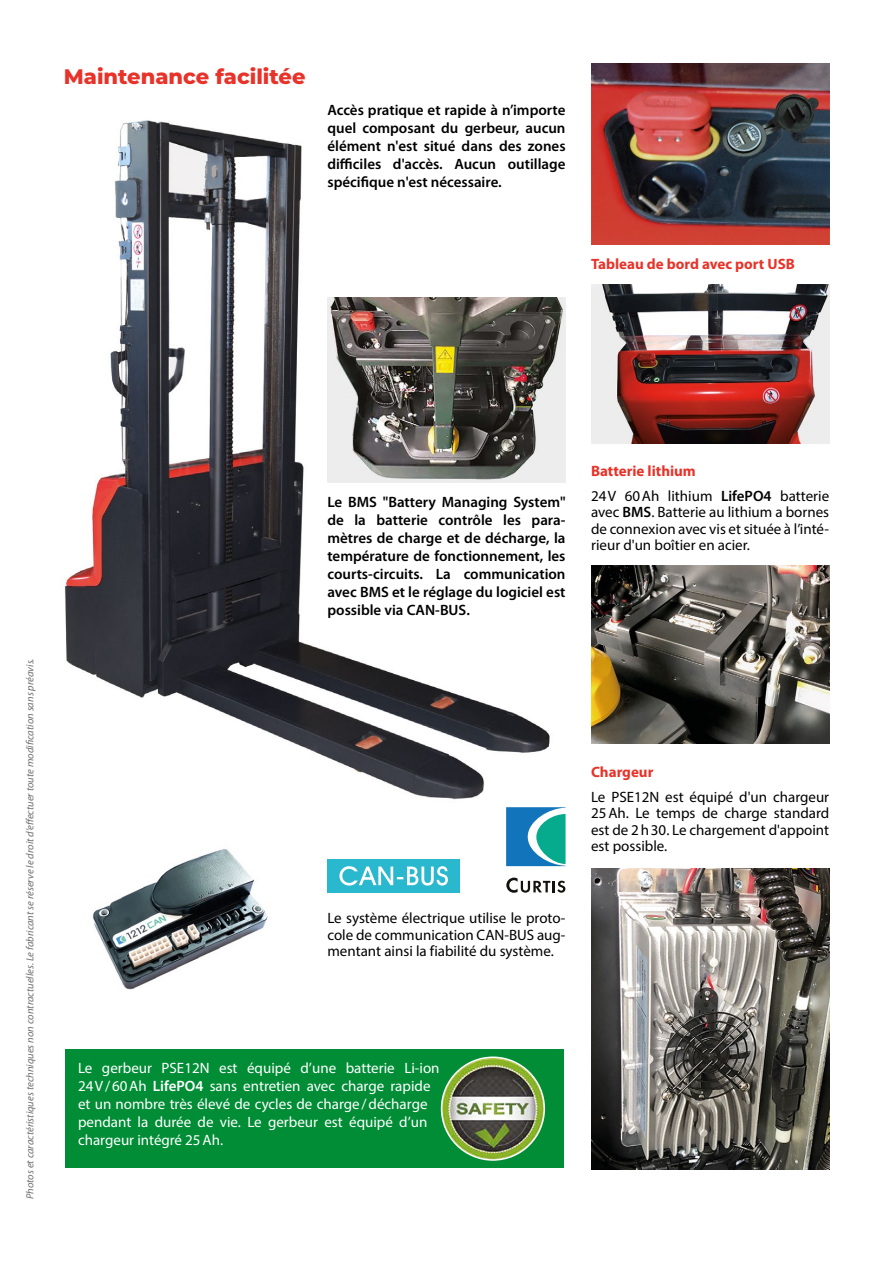
<style>
.page{position:relative;width:893px;height:1263px;background:#fff}
.page>*{position:absolute;margin:0;border:0;box-sizing:border-box;transform-origin:0 0}
.t1{font:800 21px "Montserrat";color:#e7332a}
.t2{font:600 15px/18px "Myriad Pro";color:#000;text-align:justify}
.t3{font:15px/16.5px "Myriad Pro";color:#000;text-align:justify}
.t4{font:15px/18px "Myriad Pro";color:#fff}
.t5{font:700 15px "Myriad Pro";color:#e7332a}
.t6{font:italic 10.5px "Myriad Pro";color:#706f6f}
.s1{font-weight:700;color:#e7332a}
.s2{font-weight:600}
</style>
<div class="page">
<img style="left:62px;top:120px;width:499px;height:680px">
<img style="left:92px;top:849px;width:176px;height:141px">
<div style="left:65px;top:1049px;width:499px;height:119px;background:#008d36"></div>
<img style="left:442px;top:1057px;width:102px;height:103px;border-radius:51px">
<div style="left:441px;top:1056px;width:104px;height:105px;border:2px solid #fff;border-radius:50%"></div>
<img style="left:327px;top:298px;width:239px;height:185px">
<img style="left:591px;top:285px;width:238px;height:158px">
<img style="left:591px;top:565px;width:238px;height:179px">
<img style="left:591px;top:869px;width:238px;height:300px">
<div style="left:327px;top:859px;width:133px;height:34px;background:#29b8ce"></div>
<svg style="left:339px;top:866px;width:109px;height:19px"></svg>
<img style="left:591px;top:64px;width:238px;height:181px">
<svg style="left:506px;top:878px;width:59px;height:15px"></svg>
<svg style="left:506px;top:807px;width:60px;height:59px;background:#369cb8"></svg>
<h1 class="t1" style="left:64px;top:61px;width:243px">Maintenance facilitée</h1>
<p class="t2" style="left:327px;top:100px;width:240px">Accès pratique et rapide à n’importe quel composant du gerbeur, aucun élément n'est situé dans des zones difficiles d'accès. Aucun outillage spécifique n'est nécessaire.</p>
<p class="t5" style="left:591px;top:254px;width:205px">Tableau de bord avec port USB</p>
<p class="t6" style="left:23px;top:1199px;width:542px;rotate:-90deg">Photos et caractéristiques techniques non contractuelles. Le fabricant se réserve le droit d’effectuer toute modification sans préavis.</p>
<p class="t2" style="left:327px;top:492px;width:240px">Le BMS "Battery Managing System" de la batterie contrôle les para&shy;mètres de charge et de décharge, la température de fonctionnement, les courts-circuits. La communication avec BMS et le réglage du logiciel est possible via CAN-BUS.</p>
<p class="t3" style="left:591px;top:458px;width:240px;line-height:25px"><span class="s1">Batterie lithium<br></span>24V 60Ah lithium <span class="s2">LifePO4</span> batterie</p>
<p class="t3" style="left:591px;top:504px;width:240px">avec <span class="s2">BMS</span>. Batterie au lithium a bornes de connexion avec vis et située à l’inté&shy;rieur d'un boîtier en acier.</p>
<p class="t3" style="left:327px;top:910px;width:240px">Le système électrique utilise le proto&shy;cole de communication CAN-BUS aug&shy;mentant ainsi la fiabilité du système.</p>
<p class="t5" style="left:591px;top:762px;width:64px">Chargeur</p>
<p class="t3" style="left:591px;top:788px;width:240px">Le PSE12N est équipé d'un chargeur 25Ah. Le temps de charge standard est de 2h30. Le chargement d'appoint est possible.</p>
<p class="t4" style="left:78px;top:1059px;width:363px">Le gerbeur PSE12N est équipé d’une batterie Li-ion 24V/60Ah <span class="s2">LifePO4</span> sans entretien avec charge rapide et un nombre très élevé de cycles de charge /décharge pendant la durée de vie. Le gerbeur est équipé d’un chargeur intégré 25Ah.</p>
</div>
